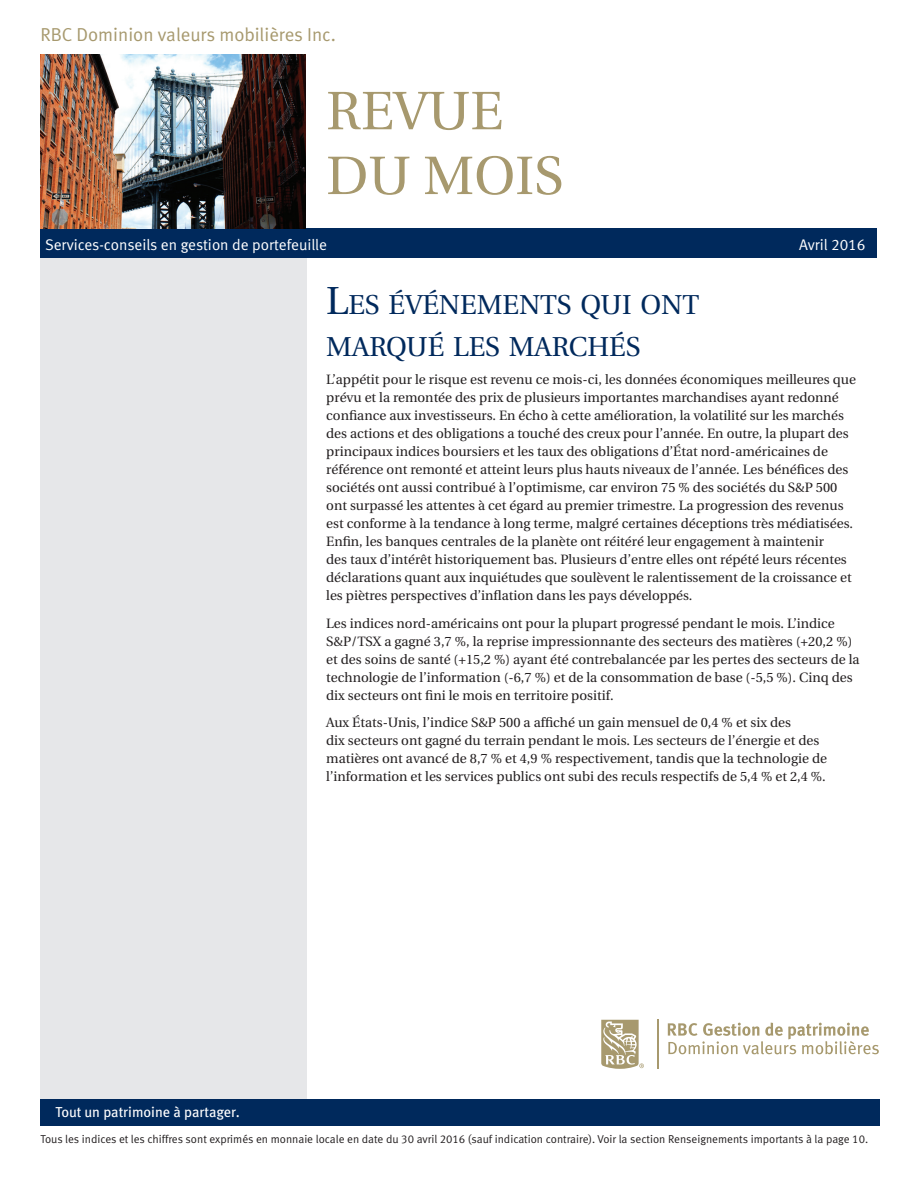
<style>
.page{position:relative;width:918px;height:1188px;background:#fff}
.page>*{position:absolute;margin:0;border:0;box-sizing:border-box;transform-origin:0 0}
.t1{font:54px/64.8px "Utopia";color:#a7996e}
.t2{font:27.3px/42px "Utopia";color:#00295c}
.t3{font:18.75px "Meta Normal LF";color:#a7996e}
.t4{font:15.3px "Meta Normal LF";color:#fff}
.t5{font:14.4px "Meta Book LF";color:#fff}
.t6{font:13.5px/18px "Utopia";color:#231f20}
.t7{font:11.4px "Meta Normal LF";color:#231f20}
.s1{font-size:39px}
</style>
<div class="page">
<div style="left:40px;top:246px;width:266px;height:866px;background:#e6e7e9"></div>
<div style="left:40px;top:229px;width:838px;height:29px;background:#00295c"></div>
<img style="left:40px;top:54px;width:266px;height:175px">
<div style="left:40px;top:1099px;width:840px;height:27px;background:#00295c"></div>
<svg style="left:601px;top:1020px;width:43px;height:49px"></svg>
<hr style="left:657px;top:1020px;width:1px;height:49px;background:#a7996e">
<svg style="left:668px;top:1023px;width:211px;height:31px"></svg>
<h3 class="t3" style="left:40px;top:23px;width:297px">RBC Dominion valeurs mobilières Inc.</h3>
<h1 class="t1" style="left:326px;top:80px;width:239px">REVUE<br>DU MOIS</h1>
<p class="t4" style="left:45px;top:235px;width:283px">Services-conseils en gestion de portefeuille</p>
<p class="t4" style="left:799px;top:235px;width:68px">Avril 2016</p>
<h2 class="t2" style="left:326px;top:284px;width:375px"><span class="s1">L</span>ES ÉVÉNEMENTS QUI ONT<br>MARQUÉ LES MARCHÉS</h2>
<p class="t6" style="left:326px;top:371px;width:531px">L’appétit pour le risque est revenu ce mois-ci, les données économiques meilleures que prévu et la remontée des prix de plusieurs importantes marchandises ayant redonné confiance aux investisseurs. En écho à cette amélioration, la volatilité sur les marchés des actions et des obligations a touché des creux pour l’année. En outre, la plupart des principaux indices boursiers et les taux des obligations d’État nord-américaines de référence ont remonté et atteint leurs plus hauts niveaux de l’année. Les bénéfices des sociétés ont aussi contribué à l’optimisme, car environ 75 % des sociétés du S&amp;P 500 ont surpassé les attentes à cet égard au premier trimestre. La progression des revenus est conforme à la tendance à long terme, malgré certaines déceptions très médiatisées.<br>Enfin, les banques centrales de la planète ont réitéré leur engagement à maintenir<br>des taux d’intérêt historiquement bas. Plusieurs d’entre elles ont répété leurs récentes déclarations quant aux inquiétudes que soulèvent le ralentissement de la croissance et les piètres perspectives d’inflation dans les pays développés.</p>
<p class="t6" style="left:326px;top:614px;width:535px">Les indices nord-américains ont pour la plupart progressé pendant le mois. L’indice S&amp;P/TSX a gagné 3,7 %, la reprise impressionnante des secteurs des matières (+20,2 %) et des soins de santé (+15,2 %) ayant été contrebalancée par les pertes des secteurs de la technologie de l’information (-6,7 %) et de la consommation de base (-5,5 %). Cinq des dix secteurs ont fini le mois en territoire positif.</p>
<p class="t6" style="left:326px;top:714px;width:502px">Aux États-Unis, l’indice S&amp;P 500 a affiché un gain mensuel de 0,4 % et six des<br>dix secteurs ont gagné du terrain pendant le mois. Les secteurs de l’énergie et des matières ont avancé de 8,7 % et 4,9 % respectivement, tandis que la technologie de l’information et les services publics ont subi des reculs respectifs de 5,4 % et 2,4 %.</p>
<p class="t5" style="left:56px;top:1104px;width:186px">Tout un patrimoine à partager.</p>
<p class="t7" style="left:40px;top:1132px;width:829px">Tous les indices et les chiffres sont exprimés en monnaie locale en date du 30 avril 2016 (sauf indication contraire). Voir la section Renseignements importants à la page 10.</p>
</div>
